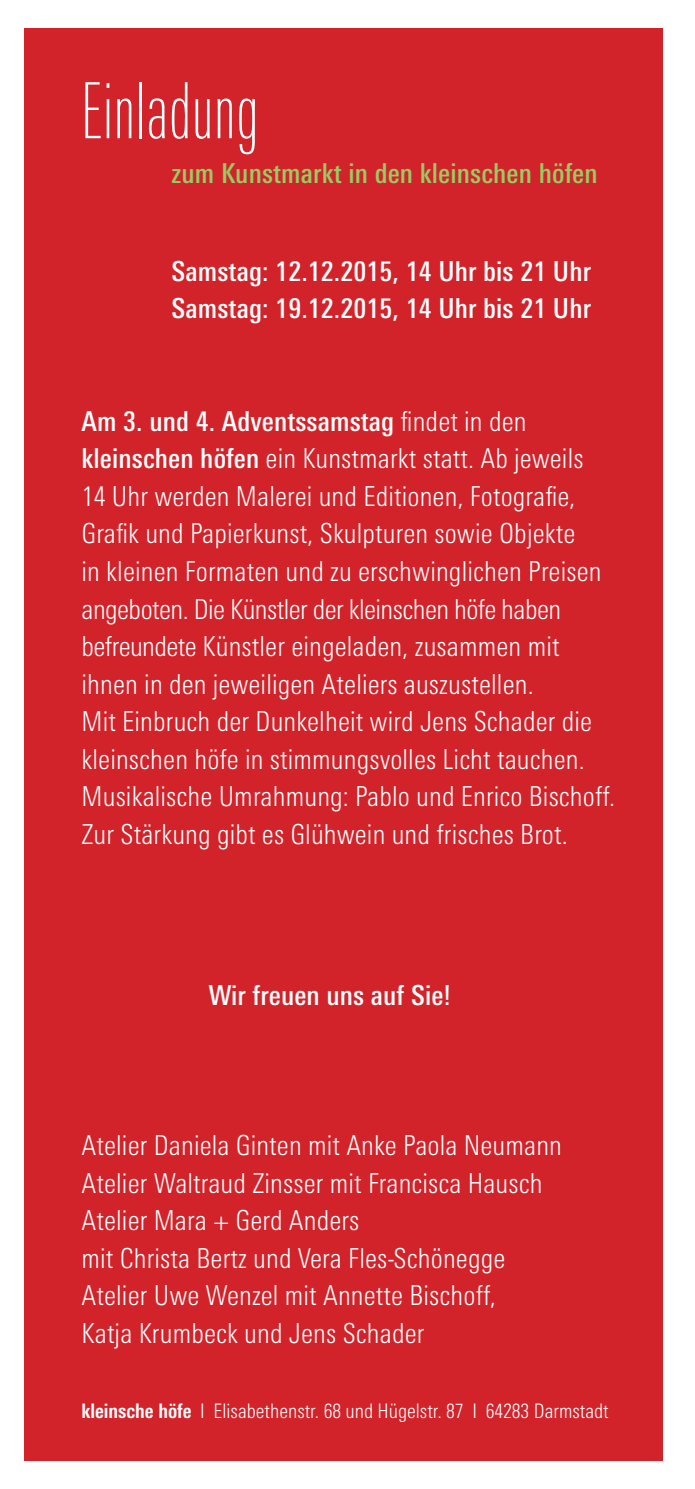
<style>
.page{position:relative;width:695px;height:1489px;background:#fff}
.page>*{position:absolute;margin:0;border:0;box-sizing:border-box;transform-origin:0 0}
.t1{font:100 77.5px "LT Univers Comp";letter-spacing:.02em;color:#fff}
.t2{font:300 condensed 27.5px/37.5px "LT Univers";letter-spacing:.005em;color:#fff}
.t3{font:500 condensed 27.5px/37.5px "LT Univers";letter-spacing:.005em;color:#fff}
.t4{font:500 condensed 27.5px "LT Univers";letter-spacing:.005em;color:#99cc63}
.t5{font:300 condensed 20px "LT Univers";color:#fff}
.s1{font-weight:500}
.s2{font-weight:700}
</style>
<div class="page">
<div style="left:25px;top:28px;width:638px;height:1432px;background:#d2232a"></div>
<h1 class="t1" style="left:81px;top:67px;width:178px">Einladung</h1>
<p class="t4" style="left:171px;top:157px;width:427px">zum Kunstmarkt in den kleinschen höfen</p>
<p class="t3" style="left:171px;top:252px;width:421px">Samstag: 12.12.2015, 14 Uhr bis 21 Uhr<br>Samstag: 19.12.2015, 14 Uhr bis 21 Uhr</p>
<p class="t2" style="left:81px;top:402px;width:535px"><span class="s1">Am 3. und 4. Adventssamstag</span> findet in den <span class="s1">kleinschen höfen</span> ein Kunstmarkt statt. Ab jeweils<br>14 Uhr werden Malerei und Editionen, Fotografie, Grafik und Papierkunst, Skulpturen sowie Objekte<br>in kleinen Formaten und zu erschwinglichen Preisen angeboten. Die Künstler der kleinschen höfe haben befreundete Künstler eingeladen, zusammen mit ihnen in den jeweiligen Ateliers auszustellen.<br>Mit Einbruch der Dunkelheit wird Jens Schader die kleinschen höfe in stimmungsvolles Licht tauchen.<br>Musikalische Umrahmung: Pablo und Enrico Bischoff.<br>Zur Stärkung gibt es Glühwein und frisches Brot.</p>
<p class="t3" style="left:208px;top:976px;width:243px">Wir freuen uns auf Sie!</p>
<p class="t2" style="left:81px;top:1126px;width:482px">Atelier Daniela Ginten mit Anke Paola Neumann Atelier Waltraud Zinsser mit Francisca Hausch Atelier Mara + Gerd Anders<br>mit Christa Bertz und Vera Fles-Schönegge Atelier Uwe Wenzel mit Annette Bischoff,<br>Katja Krumbeck und Jens Schader</p>
<p class="t5" style="left:81px;top:1398px;width:528px"><span class="s2">kleinsche höfe</span> I Elisabethenstr. 68 und Hügelstr. 87 I 64283 Darmstadt</p>
</div>
